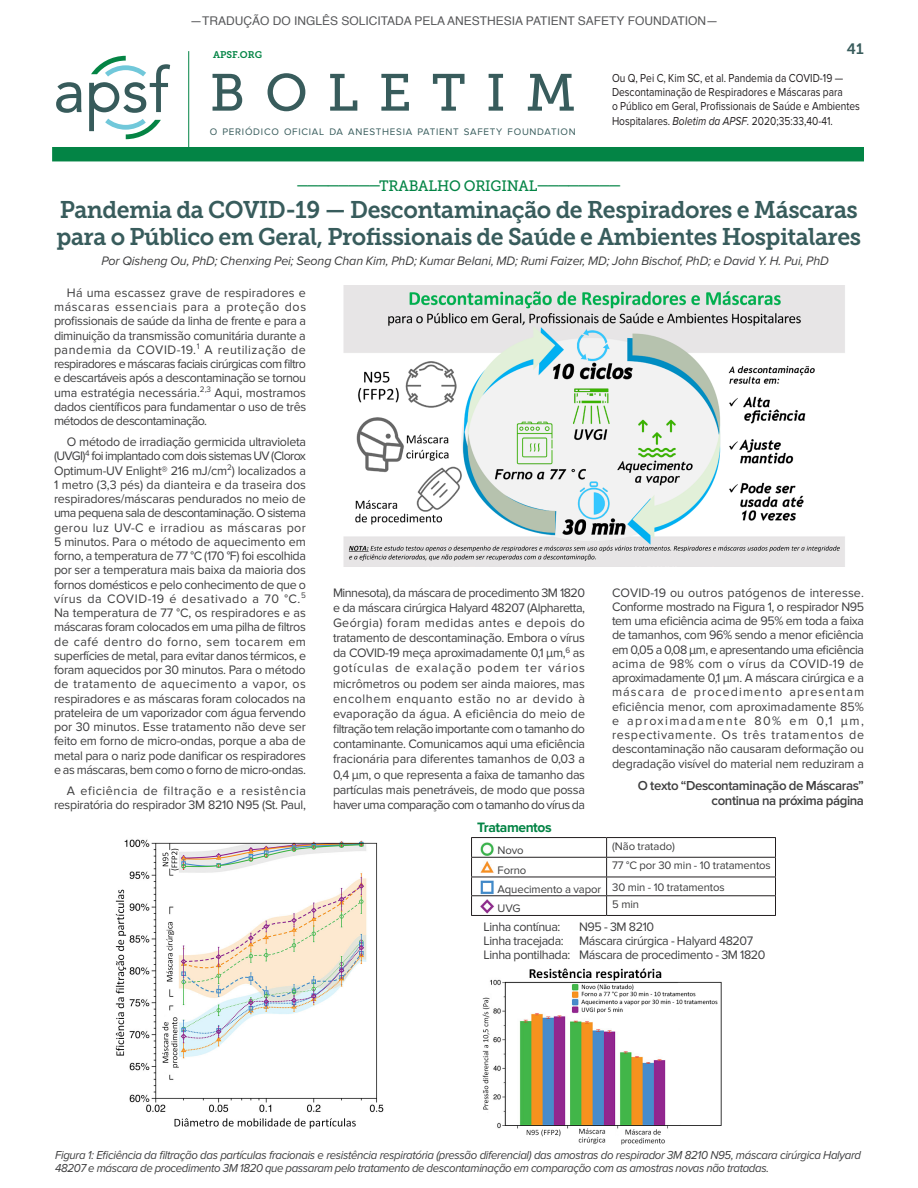
<style>
.page{position:relative;width:918px;height:1188px;background:#fff}
.page>*{position:absolute;margin:0;border:0;box-sizing:border-box;transform-origin:0 0}
.t1{font:52.2px "Museo Slab 500";letter-spacing:.38em;color:#385c5c}
.Headline{font:24px/27px "Museo Slab 700";letter-spacing:-.02em;color:#385c5c;scale:.96 1}
.Headline-2{font:15px "Museo Slab 500";letter-spacing:-.01em;color:#038445;scale:.96 1}
.t2{font:15px "Museo Slab 700";color:#385c5c}
.Table_head{font:700 14.1px "Proxima Nova";letter-spacing:-.03em;color:#038445}
.Continued_Heading_en{font:600 13.5px/14.2px "Proxima Nova";letter-spacing:-.03em;color:#3e3e3f;text-align:right}
.Body_Copy{font:12.75px/14.2px "Proxima Nova";letter-spacing:-.03em;color:#3e3e3f;text-align:justify}
.Byline{font:italic 12.75px "Proxima Nova";letter-spacing:-.01em;color:#3e3e3f}
.t3{font:italic 12px/13.5px "Proxima Nova";letter-spacing:-.025em;color:#3e3e3f;scale:.95 1}
.t4{font:12px/14.1px "Proxima Nova";color:#231f20;scale:.85 1}
.t5{font:12px "Helvetica";color:#57585a}
.chart_type{font:11.4px "Proxima Nova";letter-spacing:-.01em;color:#3e3e3f}
.t6{font:9.9px "Proxima Nova";letter-spacing:.075em;color:#385c5c}
.t7{font:9.6px "Museo Slab 700";color:#038445}
.s1{font-style:italic}
</style>
<div class="page">
<svg style="left:56px;top:82px;width:26px;height:31px"></svg>
<svg style="left:89px;top:56px;width:81px;height:83px"></svg>
<div style="left:52px;top:147px;width:812px;height:14px;background:#038445"></div>
<hr style="left:188px;top:51px;width:1px;height:96px;background:#038445">
<img style="left:343px;top:285px;width:502px;height:281px">
<img style="left:115px;top:839px;width:269px;height:290px">
<img style="left:482px;top:968px;width:240px;height:177px">
<hr style="left:471px;top:837px;width:136px;height:1px;background:#231f20">
<hr style="left:607px;top:837px;width:169px;height:1px;background:#231f20">
<hr style="left:471px;top:857px;width:136px;height:1px;background:#231f20">
<hr style="left:607px;top:857px;width:169px;height:1px;background:#231f20">
<hr style="left:471px;top:877px;width:136px;height:1px;background:#231f20">
<hr style="left:607px;top:877px;width:169px;height:1px;background:#231f20">
<hr style="left:471px;top:895px;width:136px;height:1px;background:#231f20">
<svg style="left:471px;top:838px;width:1px;height:77px"></svg>
<hr style="left:607px;top:895px;width:169px;height:1px;background:#231f20">
<svg style="left:606px;top:838px;width:1px;height:77px"></svg>
<svg style="left:775px;top:838px;width:1px;height:77px"></svg>
<hr style="left:471px;top:915px;width:136px;height:1px;background:#231f20">
<hr style="left:607px;top:915px;width:169px;height:1px;background:#231f20">
<img style="left:480px;top:842px;width:14px;height:14px">
<img style="left:480px;top:861px;width:14px;height:12px">
<img style="left:480px;top:880px;width:14px;height:14px">
<img style="left:480px;top:899px;width:14px;height:15px">
<p class="t5" style="left:190px;top:11px;width:530px">—TRADUÇÃO DO INGLÊS SOLICITADA PELA ANESTHESIA PATIENT SAFETY FOUNDATION—</p>
<p class="t7" style="left:213px;top:49px;width:50px">APSF.ORG</p>
<p class="t2" style="left:847px;top:40px;width:18px">41</p>
<p class="t1" style="left:210px;top:64px;width:368px">BOLETIM</p>
<p class="t6" style="left:210px;top:126px;width:367px">O PERIÓDICO OFICIAL DA ANESTHESIA PATIENT SAFETY FOUNDATION</p>
<p class="t4" style="left:612px;top:71px;width:293px">Ou Q, Pei C, Kim SC, et al. Pandemia da COVID-19 — Descontaminação de Respiradores e Máscaras para<br>o Público em Geral, Profissionais de Saúde e Ambientes Hospitalares. <span class="s1">Boletim da APSF.</span> 2020;35:33,40-41.</p>
<p class="Headline-2" style="left:296px;top:177px;width:341px">———————— TRABALHO ORIGINAL————————</p>
<p class="Headline" style="left:57px;top:196px;width:840px">Pandemia da COVID-19 — Descontaminação de Respiradores e Máscaras para o Público em Geral, Profissionais de Saúde e Ambientes Hospitalares</p>
<p class="Byline" style="left:102px;top:254px;width:729px">Por Qisheng Ou, PhD; Chenxing Pei; Seong Chan Kim, PhD; Kumar Belani, MD; Rumi Faizer, MD; John Bischof, PhD; e David Y. H. Pui, PhD</p>
<p class="Body_Copy" style="left:54px;top:286px;width:254px;text-indent:13px">Há uma escassez grave de respiradores e máscaras essenciais para a proteção dos profissionais de saúde da linha de frente e para a diminuição da transmissão comunitária durante a pandemia da COVID-19.<sup>1</sup> A reutilização de respiradores e máscaras faciais cirúrgicas com filtro e descartáveis após a descontaminação se tornou uma estratégia necessária.<sup>2,3</sup> Aqui, mostramos dados científicos para fundamentar o uso de três métodos de descontaminação.</p>
<p class="Body_Copy" style="left:54px;top:435px;width:254px;text-indent:13px">O método de irradiação germicida ultravioleta (UVGI)<sup>4</sup> foi implantado com dois sistemas UV (Clorox Optimum-UV Enlight® 216 mJ/cm<sup>2</sup>) localizados a 1 metro (3,3 pés) da dianteira e da traseira dos respiradores/máscaras pendurados no meio de uma pequena sala de descontaminação. O sistema gerou luz UV-C e irradiou as máscaras por 5 minutos. Para o método de aquecimento em forno, a temperatura de 77 °C (170 °F) foi escolhida por ser a temperatura mais baixa da maioria dos fornos domésticos e pelo conhecimento de que o vírus da COVID-19 é desativado a 70 °C.<sup>5<br></sup>Na temperatura de 77 °C, os respiradores e as máscaras foram colocados em uma pilha de filtros de café dentro do forno, sem tocarem em superfícies de metal, para evitar danos térmicos, e foram aquecidos por 30 minutos. Para o método de tratamento de aquecimento a vapor, os respiradores e as máscaras foram colocados na prateleira de um vaporizador com água fervendo por 30 minutos. Esse tratamento não deve ser feito em forno de micro-ondas, porque a aba de metal para o nariz pode danificar os respiradores e as máscaras, bem como o forno de micro-ondas.</p>
<p class="Body_Copy" style="left:54px;top:784px;width:254px;text-align:right">A eficiência de filtração e a resistência respiratória do respirador 3M 8210 N95 (St. Paul,</p>
<p class="Body_Copy" style="left:333px;top:585px;width:254px;line-height:15.1px">Minnesota), da máscara de procedimento 3M 1820 e da máscara cirúrgica Halyard 48207 (Alpharetta, Geórgia) foram medidas antes e depois do tratamento de descontaminação. Embora o vírus da COVID-19 meça aproximadamente 0,1 µm,<sup>6</sup> as gotículas de exalação podem ter vários micrômetros ou podem ser ainda maiores, mas encolhem enquanto estão no ar devido à evaporação da água. A eficiência do meio de filtração tem relação importante com o tamanho do contaminante. Comunicamos aqui uma eficiência fracionária para diferentes tamanhos de 0,03 a 0,4 µm, o que representa a faixa de tamanho das partículas mais penetráveis, de modo que possa haver uma comparação com o tamanho do vírus da</p>
<p class="Body_Copy" style="left:612px;top:585px;width:254px">COVID-19 ou outros patógenos de interesse.<br>Conforme mostrado na Figura 1, o respirador N95 tem uma eficiência acima de 95% em toda a faixa de tamanhos, com 96% sendo a menor eficiência em 0,05 a 0,08 µm, e apresentando uma eficiência acima de 98% com o vírus da COVID-19 de aproximadamente 0,1 µm. A máscara cirúrgica e a máscara de procedimento apresentam eficiência menor, com aproximadamente 85% e aproximadamente 80% em 0,1 µm, respectivamente. Os três tratamentos de descontaminação não causaram deformação ou degradação visível do material nem reduziram a</p>
<p class="Continued_Heading_en" style="left:638px;top:779px;width:228px">O texto “Descontaminação de Máscaras” continua na próxima página</p>
<p class="Table_head" style="left:477px;top:819px;width:76px">Tratamentos</p>
<p class="chart_type" style="left:498px;top:844px;width:28px">Novo</p>
<p class="chart_type" style="left:612px;top:839px;width:64px">(Não tratado)</p>
<p class="chart_type" style="left:498px;top:863px;width:30px">Forno</p>
<p class="chart_type" style="left:612px;top:859px;width:160px">77 °C por 30 min - 10 tratamentos</p>
<p class="chart_type" style="left:498px;top:882px;width:105px">Aquecimento a vapor</p>
<p class="chart_type" style="left:612px;top:881px;width:114px">30 min - 10 tratamentos</p>
<p class="chart_type" style="left:498px;top:902px;width:25px">UVG</p>
<p class="chart_type" style="left:612px;top:898px;width:28px">5 min</p>
<p class="Body_Copy" style="left:483px;top:920px;width:79px">Linha contínua:</p>
<p class="Body_Copy" style="left:579px;top:920px;width:77px">N95 - 3M 8210</p>
<p class="Body_Copy" style="left:483px;top:934px;width:271px">Linha tracejada: Máscara cirúrgica - Halyard 48207</p>
<p class="Body_Copy" style="left:483px;top:948px;width:284px">Linha pontilhada: Máscara de procedimento - 3M 1820</p>
<p class="t3" style="left:55px;top:1148px;width:850px">Figura 1: Eficiência da filtração das partículas fracionais e resistência respiratória (pressão diferencial) das amostras do respirador 3M 8210 N95, máscara cirúrgica Halyard<br>48207 e máscara de procedimento 3M 1820 que passaram pelo tratamento de descontaminação em comparação com as amostras novas não tratadas.</p>
</div>
